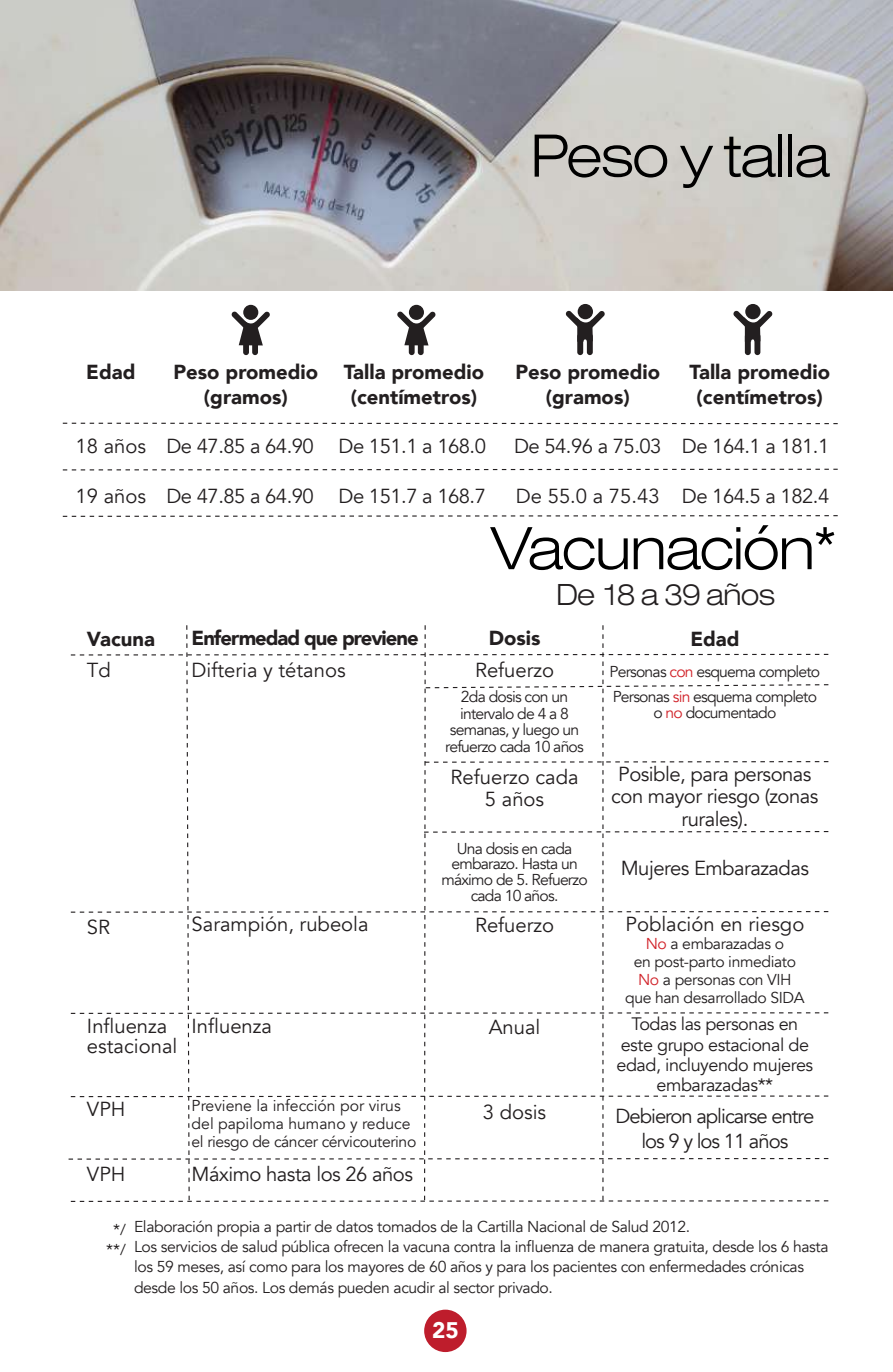
<style>
.page{position:relative;width:893px;height:1372px;background:#fff}
.page>*{position:absolute;margin:0;border:0;box-sizing:border-box;transform-origin:0 0}
.t1{font:63px "Nimbus Sans DOT Ligh Exte";letter-spacing:-.05em;color:#000}
.t2{font:31.5px "Nimbus Sans DOT Ligh Exte";letter-spacing:-.05em;color:#231f20}
.t3{font:900 22.5px "Avenir";color:#fff}
.t4{font:20.25px/22.5px "Avenir";letter-spacing:-.025em;color:#231f20;text-align:center}
.t5{font:900 20.25px/24.8px "Avenir";color:#231f20;text-align:center}
.t6{font:20.25px/20.2px "Avenir";color:#231f20}
.t7{font:20.25px/24.8px "Avenir";letter-spacing:-.05em;color:#231f20;text-align:center}
.t8{font:900 20.25px "Avenir";letter-spacing:-.05em;color:#231f20}
.t9{font:18px/20.2px "Avenir";letter-spacing:-.025em;color:#231f20;text-align:center}
.t10{font:15.75px/20.2px "Avenir";letter-spacing:-.025em;color:#231f20;text-align:center}
.t11{font:15.75px/16.9px "Avenir";letter-spacing:-.05em;color:#231f20;text-align:center}
.t12{font:15.75px/18px "Avenir";color:#231f20}
.s1{color:#d1232a}
</style>
<div class="page">
<img style="left:0;top:0;width:893px;height:290px">
<svg style="left:63px;top:468px;width:775px;height:2px"></svg>
<svg style="left:63px;top:515px;width:775px;height:2px"></svg>
<svg style="left:63px;top:422px;width:775px;height:2px"></svg>
<div style="left:243px;top:334px;width:6px;height:21px;background:#231f20;border-radius:3px"></div>
<div style="left:252px;top:334px;width:6px;height:21px;background:#231f20;border-radius:3px"></div>
<div style="left:243px;top:305px;width:15px;height:15px;background:#231f20;border-radius:50%"></div>
<svg style="left:231px;top:311px;width:39px;height:34px"></svg>
<div style="left:577px;top:333px;width:6px;height:22px;background:#231f20;border-radius:3px"></div>
<div style="left:587px;top:333px;width:6px;height:22px;background:#231f20;border-radius:3px"></div>
<div style="left:578px;top:304px;width:15px;height:15px;background:#231f20;border-radius:50%"></div>
<svg style="left:566px;top:310px;width:39px;height:32px"></svg>
<div style="left:409px;top:334px;width:6px;height:21px;background:#231f20;border-radius:3px"></div>
<div style="left:418px;top:334px;width:6px;height:21px;background:#231f20;border-radius:3px"></div>
<div style="left:409px;top:305px;width:15px;height:15px;background:#231f20;border-radius:50%"></div>
<svg style="left:397px;top:311px;width:39px;height:34px"></svg>
<div style="left:745px;top:333px;width:6px;height:22px;background:#231f20;border-radius:3px"></div>
<div style="left:754px;top:333px;width:6px;height:22px;background:#231f20;border-radius:3px"></div>
<div style="left:745px;top:304px;width:16px;height:15px;background:#231f20;border-radius:50%"></div>
<svg style="left:733px;top:310px;width:40px;height:32px"></svg>
<svg style="left:69px;top:625px;width:760px;height:576px"></svg>
<div style="left:424px;top:1309px;width:43px;height:42px;background:#be1d2c;border-radius:50%"></div>
<h1 class="t1" style="left:530px;top:120px;width:303px">Peso y talla</h1>
<p class="t5" style="left:86px;top:359px;width:51px">Edad</p>
<p class="t4" style="left:76px;top:435px;width:72px">18 años</p>
<p class="t4" style="left:76px;top:485px;width:72px">19 años</p>
<p class="t5" style="left:174px;top:359px;width:146px">Peso promedio (gramos)</p>
<p class="t4" style="left:166px;top:435px;width:149px">De 47.85 a 64.90</p>
<p class="t4" style="left:166px;top:485px;width:149px">De 47.85 a 64.90</p>
<p class="t5" style="left:344px;top:359px;width:142px">Talla promedio (centímetros)</p>
<p class="t4" style="left:339px;top:435px;width:149px">De 151.1 a 168.0</p>
<p class="t4" style="left:339px;top:485px;width:149px">De 151.7 a 168.7</p>
<p class="t5" style="left:515px;top:359px;width:146px">Peso promedio (gramos)</p>
<p class="t4" style="left:514px;top:435px;width:149px">De 54.96 a 75.03</p>
<p class="t4" style="left:516px;top:485px;width:145px">De 55.0 a 75.43</p>
<p class="t5" style="left:689px;top:359px;width:142px">Talla promedio (centímetros)</p>
<p class="t4" style="left:682px;top:435px;width:149px">De 164.1 a 181.1</p>
<p class="t4" style="left:682px;top:485px;width:149px">De 164.5 a 182.4</p>
<h1 class="t1" style="left:489px;top:512px;width:349px">Vacunación*</h1>
<h2 class="t2" style="left:556px;top:576px;width:221px">De 18 a 39 años</h2>
<p class="t5" style="left:87px;top:625px;width:69px">Vacuna</p>
<p class="t4" style="left:87px;top:659px;width:25px">Td</p>
<p class="t8" style="left:192px;top:621px;width:229px">Enfermedad que previene</p>
<p class="t6" style="left:192px;top:660px;width:156px">Difteria y tétanos</p>
<p class="t4" style="left:87px;top:915px;width:25px">SR</p>
<p class="t6" style="left:192px;top:914px;width:179px">Sarampión, rubeola</p>
<p class="t6" style="left:87px;top:1015px;width:92px">Influenza estacional</p>
<p class="t6" style="left:192px;top:1015px;width:82px">Influenza</p>
<p class="t4" style="left:87px;top:1098px;width:40px">VPH</p>
<p class="t4" style="left:87px;top:1163px;width:40px">VPH</p>
<p class="t12" style="left:192px;top:1097px;width:226px">Previene la infección por virus del papiloma humano y reduce el riesgo de cáncer cérvicouterino</p>
<p class="t4" style="left:192px;top:1163px;width:223px">Máximo hasta los 26 años</p>
<p class="t5" style="left:489px;top:625px;width:53px">Dosis</p>
<p class="t6" style="left:475px;top:660px;width:81px">Refuerzo</p>
<p class="t11" style="left:445px;top:688px;width:140px">2da dosis con un intervalo de 4 a 8 semanas, y luego un refuerzo cada 10 años</p>
<p class="t6" style="left:451px;top:766px;width:129px;line-height:22.5px;text-align:center">Refuerzo cada<br>5 años</p>
<p class="t11" style="left:441px;top:840px;width:148px;line-height:15.8px">Una dosis en cada embarazo. Hasta un máximo de 5. Refuerzo cada 10 años.</p>
<p class="t6" style="left:475px;top:915px;width:81px">Refuerzo</p>
<p class="t4" style="left:489px;top:1015px;width:53px">Anual</p>
<p class="t4" style="left:483px;top:1101px;width:65px">3 dosis</p>
<p class="t5" style="left:690px;top:625px;width:51px">Edad</p>
<p class="t11" style="left:609px;top:659px;width:212px;line-height:24.8px;text-align:left">Personas <span class="s1">con</span> esquema completo<br>Personas <span class="s1">sin</span> esquema completo</p>
<p class="t11" style="left:653px;top:704px;width:124px">o <span class="s1">no</span> documentado</p>
<p class="t4" style="left:611px;top:762px;width:209px">Posible, para personas con mayor riesgo (zonas rurales).</p>
<p class="t4" style="left:621px;top:857px;width:190px">Mujeres Embarazadas</p>
<p class="t6" style="left:625px;top:914px;width:180px">Población en riesgo</p>
<p class="t10" style="left:625px;top:935px;width:181px;line-height:18px"><span class="s1">No</span> a embarazadas o<br>en post-parto inmediato<br><span class="s1">No</span> a personas con VIH que han desarrollado SIDA</p>
<p class="t9" style="left:616px;top:1014px;width:198px">Todas las personas en este grupo estacional de edad, incluyendo mujeres embarazadas**</p>
<p class="t7" style="left:615px;top:1103px;width:200px">Debieron aplicarse entre los 9 y los 11 años</p>
<p class="t10" style="left:106px;top:1219px;width:21px">*/ **/</p>
<p class="t10" style="left:134px;top:1216px;width:696px;text-align:left">Elaboración propia a partir de datos tomados de la Cartilla Nacional de Salud 2012.<br>Los servicios de salud pública ofrecen la vacuna contra la influenza de manera gratuita, desde los 6 hasta los 59 meses, así como para los mayores de 60 años y para los pacientes con enfermedades crónicas desde los 50 años. Los demás pueden acudir al sector privado.</p>
<h3 class="t3" style="left:432px;top:1310px;width:28px">25</h3>
</div>
